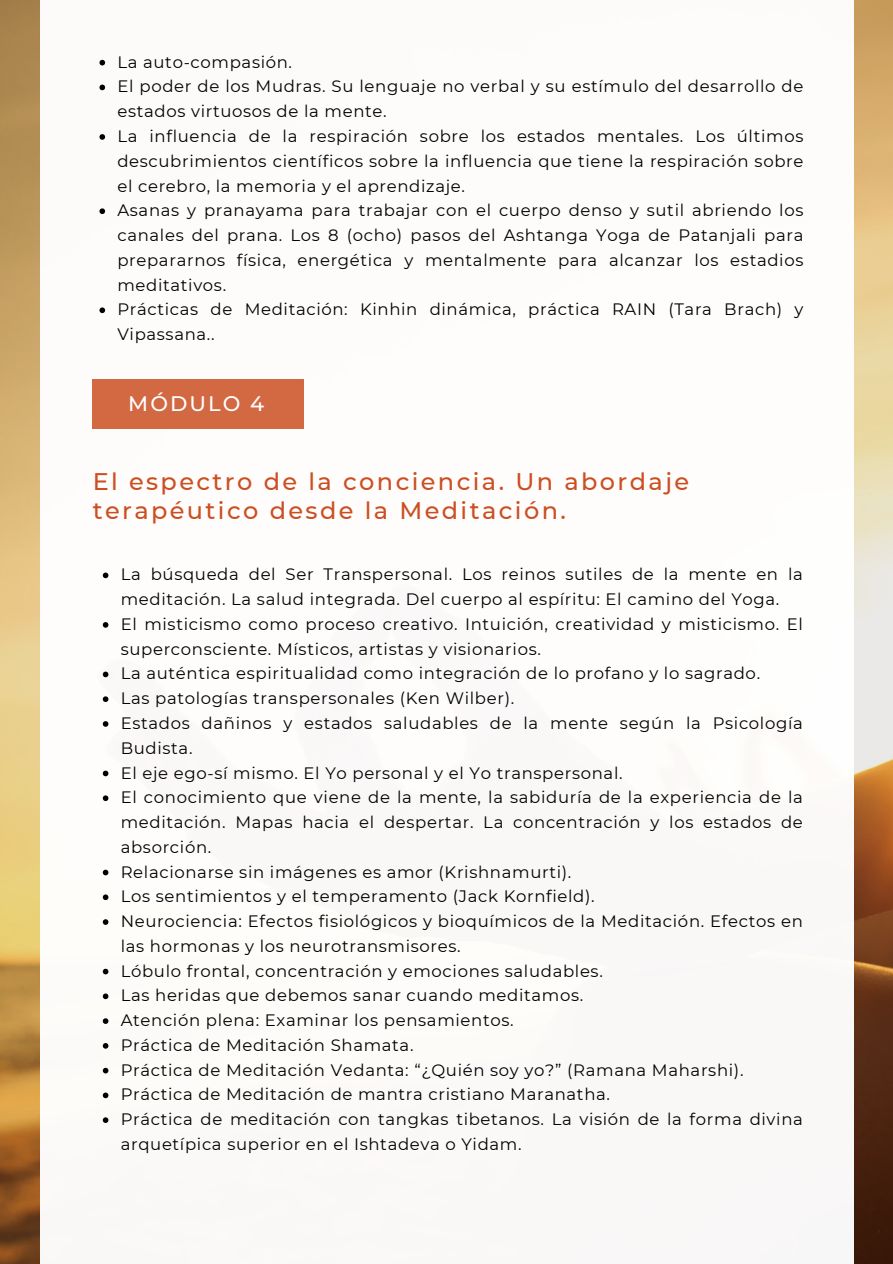
<style>
.page{position:relative;width:893px;height:1264px;background:#fff}
.page>*{position:absolute;margin:0;border:0;box-sizing:border-box;transform-origin:0 0}
.t1{font:500 24px/29.2px "Montserrat";letter-spacing:.1em;color:#cb4f22}
.t2{font:500 21px "Montserrat";letter-spacing:.1em;color:#fff}
.t3{font:16.5px/24.8px "Montserrat";letter-spacing:.04em;color:#000}
</style>
<div class="page">
<img style="left:0;top:0;width:892px;height:1263px">
<div style="left:40px;top:0;width:813px;height:1263px;background:#fff"></div>
<svg style="left:99px;top:60px;width:6px;height:5px"></svg>
<svg style="left:99px;top:85px;width:6px;height:5px"></svg>
<svg style="left:99px;top:134px;width:6px;height:6px"></svg>
<svg style="left:99px;top:208px;width:6px;height:6px"></svg>
<svg style="left:99px;top:307px;width:6px;height:6px"></svg>
<div style="left:93px;top:379px;width:211px;height:49px;background:#d26943"></div>
<svg style="left:103px;top:572px;width:5px;height:6px"></svg>
<svg style="left:103px;top:622px;width:5px;height:5px"></svg>
<svg style="left:103px;top:671px;width:5px;height:6px"></svg>
<svg style="left:103px;top:696px;width:5px;height:6px"></svg>
<svg style="left:103px;top:721px;width:5px;height:5px"></svg>
<svg style="left:103px;top:770px;width:5px;height:6px"></svg>
<svg style="left:103px;top:795px;width:5px;height:6px"></svg>
<svg style="left:103px;top:869px;width:5px;height:6px"></svg>
<svg style="left:103px;top:894px;width:5px;height:6px"></svg>
<svg style="left:103px;top:919px;width:5px;height:5px"></svg>
<svg style="left:103px;top:968px;width:5px;height:6px"></svg>
<svg style="left:103px;top:993px;width:5px;height:6px"></svg>
<svg style="left:103px;top:1018px;width:5px;height:5px"></svg>
<svg style="left:103px;top:1043px;width:5px;height:5px"></svg>
<svg style="left:103px;top:1067px;width:5px;height:6px"></svg>
<svg style="left:103px;top:1092px;width:5px;height:6px"></svg>
<svg style="left:103px;top:1117px;width:5px;height:5px"></svg>
<p class="t3" style="left:117px;top:49px;width:176px">La auto-compasión.</p>
<p class="t3" style="left:117px;top:74px;width:687px">El poder de los Mudras. Su lenguaje no verbal y su estímulo del desarrollo de estados virtuosos de la mente.</p>
<p class="t3" style="left:117px;top:124px;width:687px;text-align:justify">La influencia de la respiración sobre los estados mentales. Los últimos descubrimientos científicos sobre la influencia que tiene la respiración sobre el cerebro, la memoria y el aprendizaje.</p>
<p class="t3" style="left:117px;top:198px;width:687px;text-align:justify">Asanas y pranayama para trabajar con el cuerpo denso y sutil abriendo los canales del prana. Los 8 (ocho) pasos del Ashtanga Yoga de Patanjali para prepararnos física, energética y mentalmente para alcanzar los estadios meditativos.</p>
<p class="t3" style="left:117px;top:297px;width:687px">Prácticas de Meditación: Kinhin dinámica, práctica RAIN (Tara Brach) y<br>Vipassana..</p>
<p class="t2" style="left:128px;top:390px;width:138px">MÓDULO 4</p>
<p class="t1" style="left:93px;top:467px;width:598px">El espectro de la conciencia. Un abordaje terapéutico desde la Meditación.</p>
<p class="t3" style="left:121px;top:562px;width:683px">La búsqueda del Ser Transpersonal. Los reinos sutiles de la mente en la meditación. La salud integrada. Del cuerpo al espíritu: El camino del Yoga.</p>
<p class="t3" style="left:121px;top:611px;width:683px">El misticismo como proceso creativo. Intuición, creatividad y misticismo. El superconsciente. Místicos, artistas y visionarios.</p>
<p class="t3" style="left:121px;top:661px;width:641px">La auténtica espiritualidad como integración de lo profano y lo sagrado.</p>
<p class="t3" style="left:121px;top:686px;width:395px">Las patologías transpersonales (Ken Wilber).</p>
<p class="t3" style="left:121px;top:710px;width:683px">Estados dañinos y estados saludables de la mente según la Psicología<br>Budista.</p>
<p class="t3" style="left:121px;top:760px;width:503px">El eje ego-sí mismo. El Yo personal y el Yo transpersonal.</p>
<p class="t3" style="left:121px;top:785px;width:683px;text-align:justify">El conocimiento que viene de la mente, la sabiduría de la experiencia de la meditación. Mapas hacia el despertar. La concentración y los estados de absorción.</p>
<p class="t3" style="left:121px;top:859px;width:452px">Relacionarse sin imágenes es amor (Krishnamurti).</p>
<p class="t3" style="left:121px;top:884px;width:475px">Los sentimientos y el temperamento (Jack Kornfield).</p>
<p class="t3" style="left:121px;top:908px;width:683px">Neurociencia: Efectos fisiológicos y bioquímicos de la Meditación. Efectos en las hormonas y los neurotransmisores.</p>
<p class="t3" style="left:121px;top:958px;width:483px">Lóbulo frontal, concentración y emociones saludables.</p>
<p class="t3" style="left:121px;top:983px;width:464px">Las heridas que debemos sanar cuando meditamos.</p>
<p class="t3" style="left:121px;top:1007px;width:394px">Atención plena: Examinar los pensamientos.</p>
<p class="t3" style="left:121px;top:1032px;width:294px">Práctica de Meditación Shamata.</p>
<p class="t3" style="left:121px;top:1057px;width:624px">Práctica de Meditación Vedanta: “¿Quién soy yo?” (Ramana Maharshi).</p>
<p class="t3" style="left:121px;top:1082px;width:491px">Práctica de Meditación de mantra cristiano Maranatha.</p>
<p class="t3" style="left:121px;top:1106px;width:683px">Práctica de meditación con tangkas tibetanos. La visión de la forma divina arquetípica superior en el Ishtadeva o Yidam.</p>
</div>
